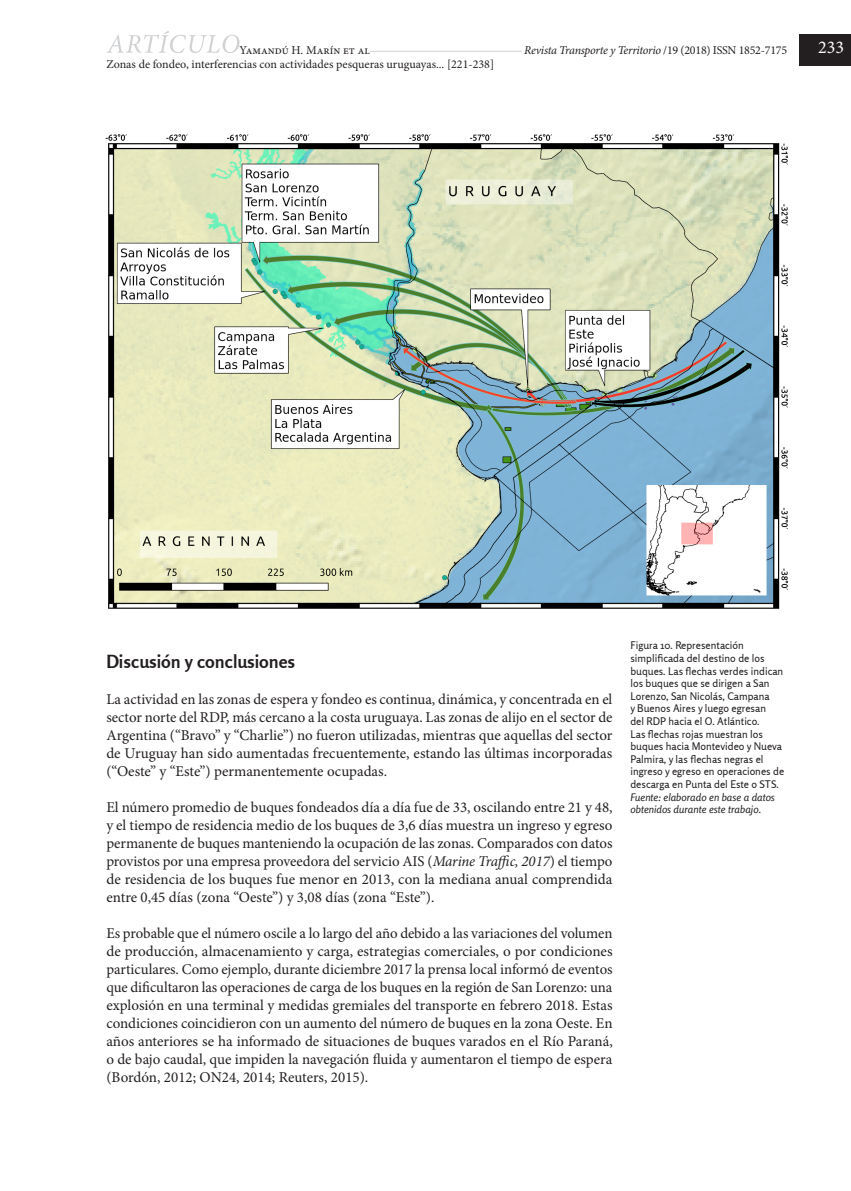
<style>
.page{position:relative;width:851px;height:1191px;background:#fff}
.page>*{position:absolute;margin:0;border:0;box-sizing:border-box;transform-origin:0 0}
.Art____Subtítulo{font:700 18px "Rosario";color:#231f20}
.t1{font:18px "Minion Pro";color:#fff}
.Art____Texto_princip{font:15px/18px "Minion Pro";color:#231f20;text-align:justify}
.t2{font:12px "Minion Pro";color:#231f20}
.t3{font:italic 12px "Minion Pro";letter-spacing:-.025em;color:#231f20}
.Nota_al_pie_o_Img{font:10.5px/12.6px "Rosario";color:#231f20}
.s1{font-style:normal}
.s2{font-style:italic}
</style>
<div class="page">
<hr style="left:106px;top:51px;width:546px;height:1px;background:#d1d2d4">
<div style="left:521px;top:43px;width:266px;height:15px;background:#fff"></div>
<div style="left:799px;top:35px;width:51px;height:31px;background:#231f20"></div>
<svg style="left:106px;top:31px;width:133px;height:22px"></svg>
<div style="left:239px;top:43px;width:131px;height:15px;background:#fff"></div>
<img style="left:105px;top:134px;width:684px;height:475px">
<p class="t2" style="left:239px;top:42px;width:132px">Yamandú H. Marín et al</p>
<p class="t3" style="left:524px;top:41px;width:264px">Revista Transporte y Territorio <span class="s1">/19 (2018) ISSN 1852-7175</span></p>
<p class="t1" style="left:818px;top:36px;width:27px">233</p>
<p class="t2" style="left:106px;top:56px;width:389px">Zonas de fondeo, interferencias con actividades pesqueras uruguayas... [221-238]</p>
<p class="Art____Subtítulo" style="left:106px;top:650px;width:190px">Discusión y conclusiones</p>
<p class="Art____Texto_princip" style="left:106px;top:690px;width:507px">La actividad en las zonas de espera y fondeo es continua, dinámica, y concentrada en el sector norte del RDP, más cercano a la costa uruguaya. Las zonas de alijo en el sector de Argentina (“Bravo” y “Charlie”) no fueron utilizadas, mientras que aquellas del sector de Uruguay han sido aumentadas frecuentemente, estando las últimas incorporadas (“Oeste” y “Este”) permanentemente ocupadas.</p>
<p class="Art____Texto_princip" style="left:106px;top:798px;width:507px">El número promedio de buques fondeados día a día fue de 33, oscilando entre 21 y 48, y el tiempo de residencia medio de los buques de 3,6 días muestra un ingreso y egreso permanente de buques manteniendo la ocupación de las zonas. Comparados con datos provistos por una empresa proveedora del servicio AIS (<span class="s2">Marine Traffic, 2017</span>) el tiempo de residencia de los buques fue menor en 2013, con la mediana anual comprendida entre 0,45 días (zona “Oeste”) y 3,08 días (zona “Este”).</p>
<p class="Art____Texto_princip" style="left:106px;top:924px;width:508px">Es probable que el número oscile a lo largo del año debido a las variaciones del volumen de producción, almacenamiento y carga, estrategias comerciales, o por condiciones particulares. Como ejemplo, durante diciembre 2017 la prensa local informó de eventos que dificultaron las operaciones de carga de los buques en la región de San Lorenzo: una explosión en una terminal y medidas gremiales del transporte en febrero 2018. Estas condiciones coincidieron con un aumento del número de buques en la zona Oeste. En años anteriores se ha informado de situaciones de buques varados en el Río Paraná, o de bajo caudal, que impiden la navegación fluida y aumentaron el tiempo de espera (Bordón, 2012; ON24, 2014; Reuters, 2015).</p>
<p class="Nota_al_pie_o_Img" style="left:630px;top:639px;width:155px">Figura 10. Representación simplificada del destino de los buques. Las flechas verdes indican los buques que se dirigen a San<br>Lorenzo, San Nicolás, Campana<br>y Buenos Aires y luego egresan<br>del RDP hacia el O. Atlántico.<br>Las flechas rojas muestran los buques hacia Montevideo y Nueva<br>Palmira, y las flechas negras el ingreso y egreso en operaciones de descarga en Punta del Este o STS.<br><span class="s2">Fuente: elaborado en base a datos obtenidos durante este trabajo.</span></p>
</div>
